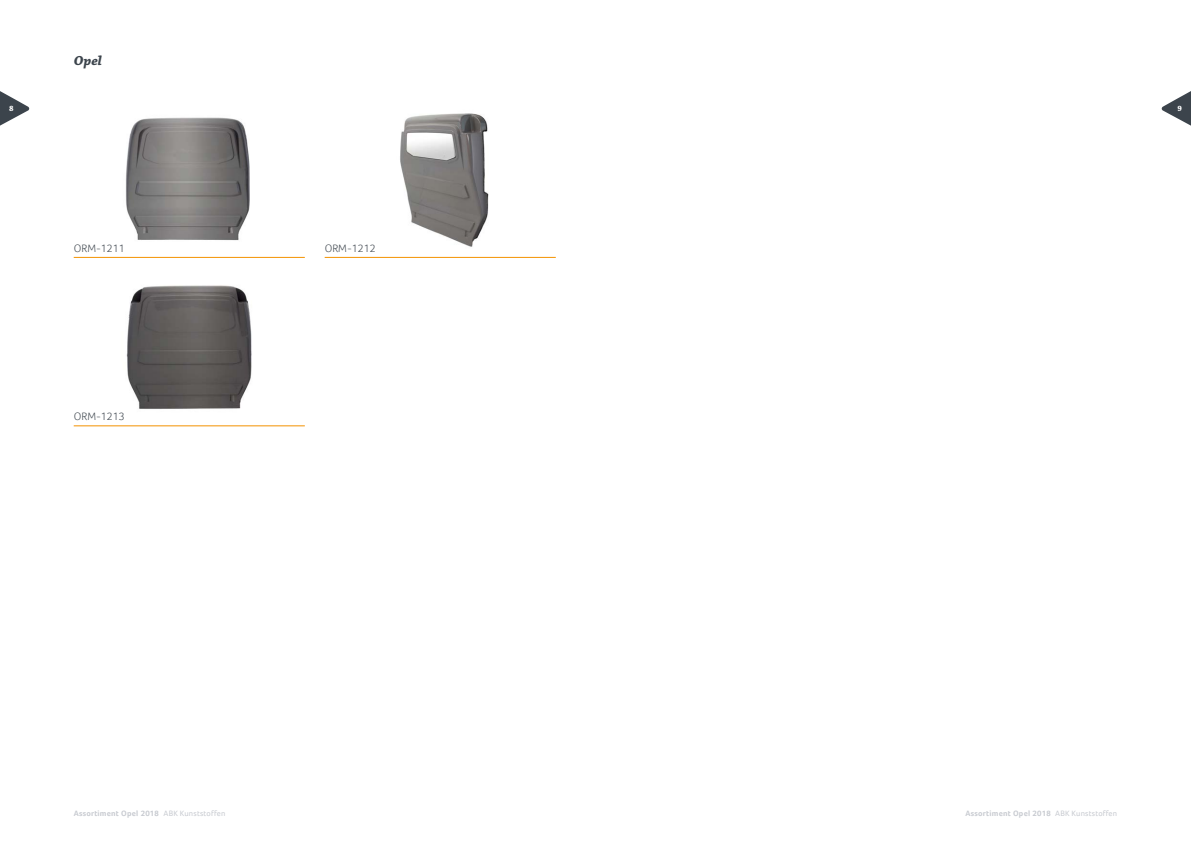
<style>
.page{position:relative;width:1191px;height:842px;background:#fff}
.page>*{position:absolute;margin:0;border:0;box-sizing:border-box;transform-origin:0 0}
.t1{font:italic 700 13.7px "Chaparral Pro";color:#3c444c}
.t2{font:300 11px "Foco Corp";color:#3c444c}
.t3{font:700 8px "Foco Corp";letter-spacing:.03em;color:#c7cad0}
.t4{font:700 8px "Chaparral Pro";color:#fff}
.s1{font-weight:400}
</style>
<div class="page">
<img style="left:126px;top:285px;width:126px;height:124px">
<hr style="left:74px;top:426px;width:231px;height:1px;background:#f39200">
<img style="left:125px;top:117px;width:125px;height:124px">
<hr style="left:74px;top:257px;width:231px;height:1px;background:#f39200">
<img style="left:400px;top:113px;width:89px;height:134px">
<hr style="left:325px;top:257px;width:231px;height:1px;background:#f39200">
<svg style="left:0;top:91px;width:29px;height:35px"></svg>
<svg style="left:1161px;top:91px;width:30px;height:35px"></svg>
<h1 class="t1" style="left:74px;top:53px;width:30px">Opel</h1>
<p class="t4" style="left:9px;top:104px;width:6px">8</p>
<p class="t4" style="left:1177px;top:104px;width:6px">9</p>
<h2 class="t2" style="left:74px;top:242px;width:52px">ORM-1211</h2>
<h2 class="t2" style="left:325px;top:242px;width:52px">ORM-1212</h2>
<h2 class="t2" style="left:74px;top:410px;width:52px">ORM-1213</h2>
<p class="t3" style="left:74px;top:809px;width:153px">Assortiment Opel 2018 <span class="s1">ABK Kunststoffen</span></p>
<p class="t3" style="left:965px;top:809px;width:153px">Assortiment Opel 2018 <span class="s1">ABK Kunststoffen</span></p>
</div>
